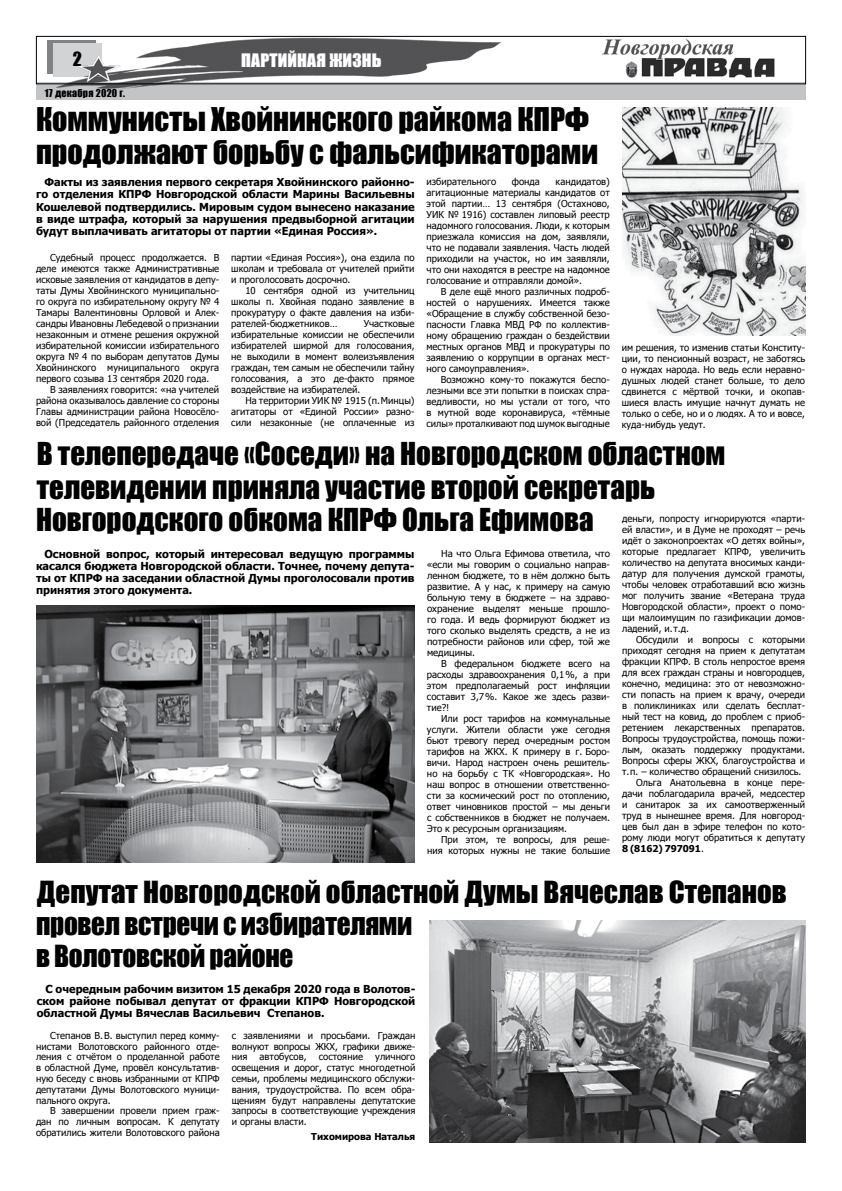
<style>
.page{position:relative;width:842px;height:1191px;background:#fff}
.page>*{position:absolute;margin:0;border:0;box-sizing:border-box;transform-origin:0 0}
.t1{font:30px/33px "Impact";color:#000}
.t2{font:29px/34px "Impact";color:#000}
.t3{font:28px/32px "Impact";color:#000}
.t4{font:18px "Impact";color:#000}
.t5{font:17px "Impact";letter-spacing:.01em;color:#fff;scale:1.04 1}
.t6{font:700 11px/12px "Tahoma";color:#000;text-align:justify}
.t7{font:10px "Impact";letter-spacing:.025em;color:#000}
.t8{font:9.5px/11px "Tahoma";color:#000;text-align:justify}
.t9{font:700 9.5px "Tahoma";color:#000}
.s1{font-weight:400}
</style>
<div class="page">
<img style="left:595px;top:35px;width:190px;height:43px">
<div style="left:37px;top:83px;width:769px;height:17px;background:#c2c4c6"></div>
<img style="left:35px;top:35px;width:513px;height:59px">
<div style="left:36px;top:36px;width:770px;height:48px;border:1px solid #000"></div>
<svg style="left:241px;top:47px;width:141px;height:21px"></svg>
<img style="left:622px;top:108px;width:183px;height:227px">
<img style="left:430px;top:920px;width:375px;height:222px">
<img style="left:36px;top:605px;width:379px;height:257px">
<h3 class="t4" style="left:73px;top:45px;width:11px">2</h3>
<p class="t7" style="left:45px;top:85px;width:82px">17 декабря 2020 г.</p>
<h3 class="t5" style="left:241px;top:47px;width:137px">партийная жизнь</h3>
<h1 class="t1" style="left:36px;top:102px;width:564px">Коммунисты Хвойнинского райкома КПРФ продолжают борьбу с фальсификаторами</h1>
<p class="t6" style="left:36px;top:177px;width:380px;text-indent:9px">Факты из заявления первого секретаря Хвойнинского районно&shy;го отделения КПРФ Новгородской области Марины Васильевны Кошелевой подтвердились. Мировым судом вынесено наказание в виде штрафа, который за нарушения предвыборной агитации будут выплачивать агитаторы от партии «Единая Россия».</p>
<p class="t8" style="left:427px;top:177px;width:71px">избирательного</p>
<p class="t8" style="left:512px;top:177px;width:30px">фонда</p>
<p class="t8" style="left:427px;top:177px;width:185px;text-indent:129px">кандидатов) агитационные материалы кандидатов от этой партии… 13 сентября (Остахново, УИК № 1916) составлен липовый реестр надомного голосования. Люди, к которым приезжала комиссия на дом, заявляли, что не подавали заявления. Часть людей приходили на участок, но им заявляли, что они находятся в реестре на надомное голосование и отправляли домой».</p>
<p class="t8" style="left:427px;top:287px;width:185px;text-indent:14px">В деле ещё много различных подроб&shy;ностей о нарушениях. Имеется также «Обращение в службу собственной безо&shy;пасности Главка МВД РФ по коллектив&shy;ному обращению граждан о бездействии местных органов МВД и прокуратуры по заявлению о коррупции в органах мест&shy;ного самоуправления».</p>
<p class="t8" style="left:427px;top:375px;width:185px;text-indent:14px">Возможно кому-то покажутся беспо&shy;лезными все эти попытки в поисках спра&shy;ведливости, но мы устали от того, что в мутной воде коронавируса, «тёмные силы» проталкивают под шумок выгодные</p>
<p class="t8" style="left:36px;top:253px;width:185px;text-indent:14px">Судебный процесс продолжается. В деле имеются также Административные исковые заявления от кандидатов в депу&shy;таты Думы Хвойнинского муниципально&shy;го округа по избирательному округу № 4<br>Тамары Валентиновны Орловой и Алек&shy;сандры Ивановны Лебедевой о признании незаконным и отмене решения окружной избирательной комиссии избирательного округа № 4 по выборам депутатов Думы Хвойнинского муниципального округа первого созыва 13 сентября 2020 года.</p>
<p class="t8" style="left:36px;top:385px;width:185px;text-indent:14px">В заявлениях говорится: «на учителей района оказывалось давление со стороны Главы администрации района Новосёло&shy;вой (Председатель районного отделения</p>
<p class="t8" style="left:231px;top:253px;width:185px">партии «Единая Россия»), она ездила по школам и требовала от учителей прийти и проголосовать досрочно.</p>
<p class="t8" style="left:231px;top:286px;width:185px;text-indent:14px">10 сентября одной из учительниц школы п. Хвойная подано заявление в прокуратуру о факте давления на изби&shy;рателей-бюджетников…</p>
<p class="t8" style="left:231px;top:319px;width:185px;text-indent:132px">Участковые избирательные комиссии не обеспечили избирателей ширмой для голосования, не выходили в момент волеизъявления граждан, тем самым не обеспечили тайну голосования, а это де-факто прямое воздействие на избирателей.</p>
<p class="t8" style="left:231px;top:396px;width:185px;text-indent:14px">На территории УИК № 1915 (п.Минцы) агитаторы от «Единой России» разно&shy;сили незаконные (не оплаченные из</p>
<p class="t8" style="left:622px;top:343px;width:185px">им решения, то изменив статьи Конститу&shy;ции, то пенсионный возраст, не заботясь о нуждах народа. Но ведь если неравно&shy;душных людей станет больше, то дело сдвинется с мёртвой точки, и окопав&shy;шиеся власть имущие начнут думать не только о себе, но и о людях. А то и вовсе, куда-нибудь уедут.</p>
<h2 class="t2" style="left:37px;top:435px;width:690px">В телепередаче «Соседи» на Новгородском областном телевидении приняла участие второй секретарь</h2>
<h2 class="t2" style="left:36px;top:502px;width:559px">Новгородского обкома КПРФ Ольга Ефимова</h2>
<p class="t6" style="left:36px;top:548px;width:380px;text-indent:9px">Основной вопрос, который интересовал ведущую программы касался бюджета Новгородской области. Точнее, почему депута&shy;ты от КПРФ на заседании областной Думы проголосовали против принятия этого документа.</p>
<p class="t8" style="left:427px;top:548px;width:185px;text-indent:14px">На что Ольга Ефимова ответила, что «если мы говорим о социально направ&shy;ленном бюджете, то в нём должно быть развитие. А у нас, к примеру на самую больную тему в бюджете – на здраво&shy;охранение выделят меньше прошло&shy;го года. И ведь формируют бюджет из того сколько выделять средств, а не из потребности районов или сфер, той же медицины.</p>
<p class="t8" style="left:427px;top:658px;width:185px;text-indent:14px">В федеральном бюджете всего на расходы здравоохранения 0,1%, а при этом предполагаемый рост инфляции составит 3,7%. Какое же здесь разви&shy;тие?!</p>
<p class="t8" style="left:427px;top:713px;width:185px;text-indent:14px">Или рост тарифов на коммунальные услуги. Жители области уже сегодня бьют тревогу перед очередным ростом тарифов на ЖКХ. К примеру в г. Боро&shy;вичи. Народ настроен очень решитель&shy;но на борьбу с ТК «Новгородская». Но наш вопрос в отношении ответственно&shy;сти за космический рост по отоплению, ответ чиновников простой – мы деньги с собственников в бюджет не получаем.<br>Это к ресурсным организациям.</p>
<p class="t8" style="left:427px;top:834px;width:185px;text-align:right">При этом, те вопросы, для реше&shy;ния которых нужны не такие большие</p>
<p class="t8" style="left:622px;top:513px;width:185px">деньги, попросту игнорируются «парти&shy;ей власти», и в Думе не проходят – речь идёт о законопроектах «О детях войны», которые предлагает КПРФ, увеличить количество на депутата вносимых канди&shy;датур для получения думской грамоты, чтобы человек отработавший всю жизнь мог получить звание «Ветерана труда Новгородской области», проект о помо&shy;щи малоимущим по газификации домов&shy;ладений, и. т.д.</p>
<p class="t8" style="left:636px;top:635px;width:170px">Обсудили и вопросы с которыми</p>
<p class="t8" style="left:622px;top:646px;width:185px">приходят сегодня на прием к депутатам</p>
<p class="t8" style="left:622px;top:657px;width:185px">фракции КПРФ. В столь непростое время</p>
<p class="t8" style="left:622px;top:668px;width:185px">для всех граждан страны и новгородцев,</p>
<p class="t8" style="left:622px;top:679px;width:185px">конечно, медицина: это от невозможно-</p>
<p class="t8" style="left:622px;top:690px;width:185px">сти попасть на прием к врачу, очереди</p>
<p class="t8" style="left:622px;top:701px;width:185px">в поликлиниках или сделать бесплат-</p>
<p class="t8" style="left:622px;top:712px;width:185px">ный тест на ковид, до проблем с приоб-</p>
<p class="t8" style="left:622px;top:723px;width:185px">ретением лекарственных препаратов.</p>
<p class="t8" style="left:622px;top:734px;width:185px">Вопросы трудоустройства, помощь пожи-</p>
<p class="t8" style="left:622px;top:745px;width:185px">лым, оказать поддержку продуктами.</p>
<p class="t8" style="left:622px;top:756px;width:185px">Вопросы сферы ЖКХ, благоустройства и</p>
<p class="t8" style="left:622px;top:767px;width:181px">т. п. – количество обращений снизилось.</p>
<p class="t8" style="left:636px;top:778px;width:170px">Ольга Анатольевна в конце пере-</p>
<p class="t8" style="left:622px;top:789px;width:185px">дачи поблагодарила врачей, медсестер</p>
<p class="t8" style="left:622px;top:800px;width:185px">и санитарок за их самоотверженный</p>
<p class="t8" style="left:622px;top:811px;width:185px">труд в нынешнее время. Для новгород-</p>
<p class="t8" style="left:622px;top:822px;width:185px">цев был дан в эфире телефон по кото-</p>
<p class="t8" style="left:622px;top:833px;width:185px">рому люди могут обратиться к депутату</p>
<p class="t9" style="left:622px;top:842px;width:83px">8 (8162) 797091<span class="s1">.</span></p>
<h3 class="t3" style="left:37px;top:875px;width:751px">Депутат Новгородской областной Думы Вячеслав Степанов</h3>
<h3 class="t3" style="left:36px;top:907px;width:378px">провел встречи с избирателями в Волотовской районе</h3>
<p class="t6" style="left:37px;top:983px;width:380px;text-indent:9px">С очередным рабочим визитом 15 декабря 2020 года в Волотов&shy;ском районе побывал депутат от фракции КПРФ Новгородской областной Думы Вячеслав Васильевич Степанов.</p>
<p class="t8" style="left:36px;top:1030px;width:185px;text-indent:14px">Степанов В.В. выступил перед комму&shy;нистами Волотовского районного отде&shy;ления с отчётом о проделанной работе в областной Думе, провёл консультатив&shy;ную беседу с вновь избранными от КПРФ депутатами Думы Волотовского муници&shy;пального округа.</p>
<p class="t8" style="left:36px;top:1106px;width:185px;text-indent:14px">В завершении провели прием граж&shy;дан по личным вопросам. К депутату обратились жители Волотовского района</p>
<p class="t8" style="left:232px;top:1030px;width:185px">с заявлениями и просьбами. Граждан волнуют вопросы ЖКХ, графики движе&shy;ния</p>
<p class="t8" style="left:260px;top:1052px;width:48px">автобусов,</p>
<p class="t8" style="left:319px;top:1052px;width:46px">состояние</p>
<p class="t8" style="left:232px;top:1052px;width:185px;text-indent:144px">уличного освещения и дорог, статус многодетной семьи, проблемы медицинского обслужи&shy;вания, трудоустройства. По всем обра&shy;щениям будут направлены депутатские запросы в соответствующие учреждения и органы власти.</p>
<p class="t9" style="left:311px;top:1129px;width:106px">Тихомирова Наталья</p>
</div>
